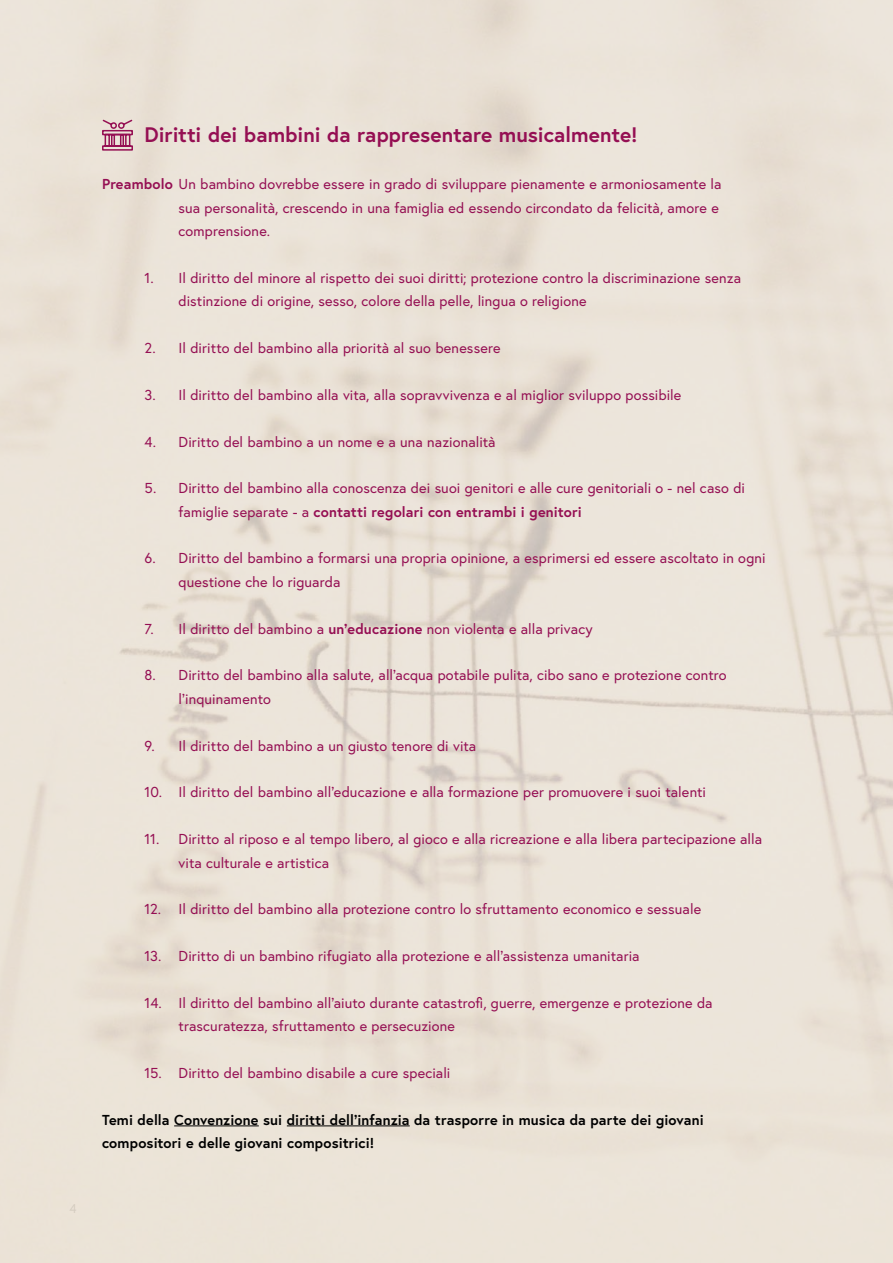
<style>
.page{position:relative;width:893px;height:1263px;background:#e9e4df}
.page>*{position:absolute;margin:0;border:0;box-sizing:border-box;transform-origin:0 0}
.h2_ohne_Nummerierung{font:700 21px "Europa Austria";color:#950f53}
.t1{font:14.4px/23.4px "Europa Austria";letter-spacing:.005em;color:#950f53}
.t2{font:700 14.4px/23.4px "Europa Austria";letter-spacing:.005em;color:#000}
.s1{font-weight:700}
</style>
<div class="page">
<hr style="left:174px;top:1125px;width:85px;height:1px;background:#000">
<hr style="left:287px;top:1125px;width:123px;height:1px;background:#000">
<svg style="left:101px;top:118px;width:32px;height:33px"></svg>
<h1 class="h2_ohne_Nummerierung" style="left:145px;top:121px;width:495px">Diritti dei bambini da rappresentare musicalmente!</h1>
<p class="t1" style="left:179px;top:172px;width:544px;text-indent:-77px"><span class="s1">Preambolo</span> Un bambino dovrebbe essere in grado di sviluppare pienamente e armoniosamente la sua personalità, crescendo in una famiglia ed essendo circondato da felicità, amore e comprensione.</p>
<p class="t1" style="left:179px;top:266px;width:564px;text-indent:-34px">1. Il diritto del minore al rispetto dei suoi diritti; protezione contro la discriminazione senza distinzione di origine, sesso, colore della pelle, lingua o religione</p>
<p class="t1" style="left:145px;top:336px;width:357px">2. Il diritto del bambino alla priorità al suo benessere</p>
<p class="t1" style="left:145px;top:383px;width:538px">3. Il diritto del bambino alla vita, alla sopravvivenza e al miglior sviluppo possibile</p>
<p class="t1" style="left:145px;top:429px;width:352px">4. Diritto del bambino a un nome e a una nazionalità</p>
<p class="t1" style="left:179px;top:476px;width:568px;text-indent:-34px">5. Diritto del bambino alla conoscenza dei suoi genitori e alle cure genitoriali o - nel caso di famiglie separate - a <span class="s1">contatti regolari con entrambi i genitori</span></p>
<p class="t1" style="left:179px;top:546px;width:588px;text-indent:-34px">6. Diritto del bambino a formarsi una propria opinione, a esprimersi ed essere ascoltato in ogni questione che lo riguarda</p>
<p class="t1" style="left:145px;top:617px;width:450px">7. Il diritto del bambino a <span class="s1">un’educazione</span> non violenta e alla privacy</p>
<p class="t1" style="left:179px;top:663px;width:549px;text-indent:-34px">8. Diritto del bambino alla salute, all’acqua potabile pulita, cibo sano e protezione contro l’inquinamento</p>
<p class="t1" style="left:145px;top:733px;width:333px">9. Il diritto del bambino a un giusto tenore di vita</p>
<p class="t1" style="left:145px;top:780px;width:563px">10. Il diritto del bambino all’educazione e alla formazione per promuovere i suoi talenti</p>
<p class="t1" style="left:179px;top:827px;width:585px;text-indent:-34px">11. Diritto al riposo e al tempo libero, al gioco e alla ricreazione e alla libera partecipazione alla vita culturale e artistica</p>
<p class="t1" style="left:145px;top:897px;width:558px">12. Il diritto del bambino alla protezione contro lo sfruttamento economico e sessuale</p>
<p class="t1" style="left:145px;top:944px;width:497px">13. Diritto di un bambino rifugiato alla protezione e all’assistenza umanitaria</p>
<p class="t1" style="left:179px;top:991px;width:536px;text-indent:-34px">14. Il diritto del bambino all’aiuto durante catastrofi, guerre, emergenze e protezione da trascuratezza, sfruttamento e persecuzione</p>
<p class="t1" style="left:145px;top:1061px;width:307px">15. Diritto del bambino disabile a cure speciali</p>
<p class="t2" style="left:102px;top:1107px;width:603px">Temi della Convenzione sui diritti dell’infanzia da trasporre in musica da parte dei giovani compositori e delle giovani compositrici!</p>
</div>
